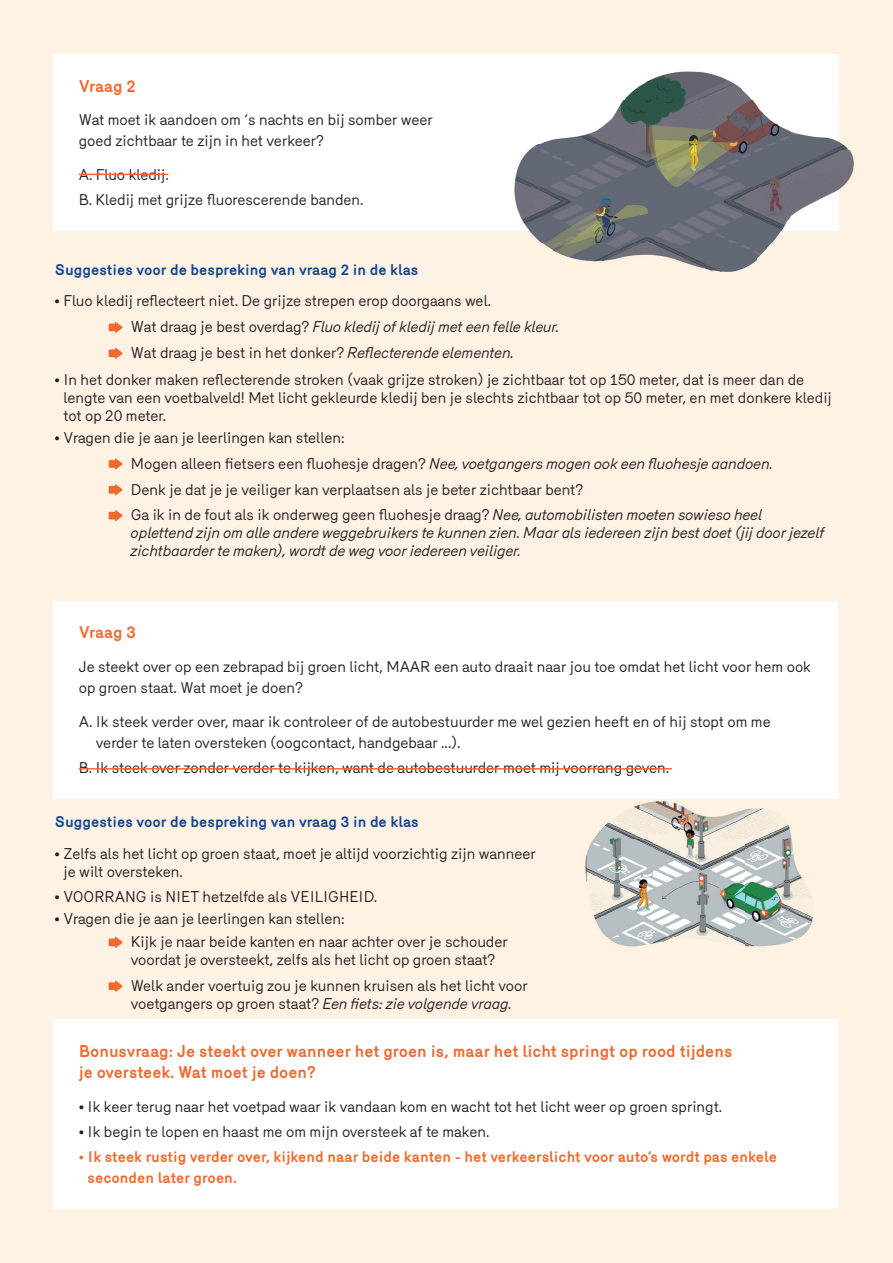
<style>
.page{position:relative;width:893px;height:1263px;background:#fdf2e3}
.page>*{position:absolute;margin:0;border:0;box-sizing:border-box;transform-origin:0 0}
.t1{font:700 16.5px/21px "Mercury";color:#ee6a2e}
.t2{font:15px/25.8px "Mercury";color:#231f20}
.t3{font:italic 15px/18px "Mercury";color:#231f20}
.t4{font:700 15px/21px "Mercury";color:#ee6a2e}
.t5{font:700 15px "Mercury";color:#144396}
.s1{font-style:italic}
.s2{font-style:normal}
</style>
<div class="page">
<div style="left:53px;top:54px;width:785px;height:177px;background:#fff"></div>
<div style="left:53px;top:601px;width:785px;height:198px;background:#fff"></div>
<div style="left:53px;top:1020px;width:785px;height:189px;background:#fff"></div>
<img style="left:838px;top:58px;width:16px;height:139px">
<img style="left:529px;top:231px;width:252px;height:12px">
<img style="left:838px;top:197px;width:1px;height:34px">
<img style="left:543px;top:243px;width:228px;height:30px">
<img style="left:514px;top:71px;width:324px;height:160px">
<img style="left:585px;top:801px;width:228px;height:146px">
<hr style="left:79px;top:174px;width:89px;height:1px;background:#ee6a2e">
<hr style="left:79px;top:768px;width:593px;height:1px;background:#ee6a2e">
<svg style="left:109px;top:322px;width:14px;height:11px"></svg>
<svg style="left:109px;top:347px;width:14px;height:12px"></svg>
<svg style="left:109px;top:458px;width:14px;height:12px"></svg>
<svg style="left:109px;top:484px;width:14px;height:12px"></svg>
<svg style="left:109px;top:510px;width:14px;height:11px"></svg>
<svg style="left:109px;top:936px;width:14px;height:12px"></svg>
<svg style="left:109px;top:980px;width:14px;height:12px"></svg>
<p class="t1" style="left:79px;top:75px;width:59px">Vraag 2</p>
<p class="t2" style="left:79px;top:109px;width:356px;line-height:21px">Wat moet ik aandoen om ‘s nachts en bij somber weer goed zichtbaar te zijn in het verkeer?</p>
<p class="t2" style="left:79px;top:162px;width:286px;line-height:25.2px">A. Fluo kledij.<br>B. Kledij met grijze fluorescerende banden.</p>
<p class="t5" style="left:55px;top:261px;width:365px">Suggesties voor de bespreking van vraag 2 in de klas</p>
<p class="t2" style="left:131px;top:288px;width:430px;text-indent:-76px">• Fluo kledij reflecteert niet. De grijze strepen erop doorgaans wel.<br>Wat draag je best overdag? <span class="s1">Fluo kledij of kledij met een felle kleur.<br></span>Wat draag je best in het donker? <span class="s1">Reflecterende elementen.</span></p>
<p class="t2" style="left:64px;top:370px;width:770px;line-height:18px;text-indent:-9px">• In het donker maken reflecterende stroken (vaak grijze stroken) je zichtbaar tot op 150 meter, dat is meer dan de lengte van een voetbalveld! Met licht gekleurde kledij ben je slechts zichtbaar tot op 50 meter, en met donkere kledij tot op 20 meter.</p>
<p class="t2" style="left:131px;top:424px;width:644px;text-indent:-76px">• Vragen die je aan je leerlingen kan stellen:<br>Mogen alleen fietsers een fluohesje dragen? <span class="s1">Nee, voetgangers mogen ook een fluohesje aandoen.<br></span>Denk je dat je je veiliger kan verplaatsen als je beter zichtbaar bent?<br>Ga ik in de fout als ik onderweg geen fluohesje draag? <span class="s1">Nee, automobilisten moeten sowieso heel</span></p>
<p class="t3" style="left:131px;top:524px;width:695px">oplettend zijn om alle andere weggebruikers te kunnen zien. Maar als iedereen zijn best doet (jij door jezelf zichtbaarder te maken), wordt de weg voor iedereen veiliger.</p>
<p class="t1" style="left:79px;top:622px;width:59px">Vraag 3</p>
<p class="t2" style="left:79px;top:656px;width:734px;line-height:21px">Je steekt over op een zebrapad bij groen licht, MAAR een auto draait naar jou toe omdat het licht voor hem ook op groen staat. Wat moet je doen?</p>
<p class="t2" style="left:96px;top:711px;width:676px;line-height:21px;text-indent:-17px">A. Ik steek verder over, maar ik controleer of de autobestuurder me wel gezien heeft en of hij stopt om me verder te laten oversteken (oogcontact, handgebaar ...).</p>
<p class="t2" style="left:79px;top:755px;width:592px">B. Ik steek over zonder verder te kijken, want de autobestuurder moet mij voorrang geven.</p>
<p class="t5" style="left:55px;top:813px;width:365px">Suggesties voor de bespreking van vraag 3 in de klas</p>
<p class="t2" style="left:64px;top:844px;width:474px;line-height:18px;text-indent:-9px">• Zelfs als het licht op groen staat, moet je altijd voorzichtig zijn wanneer je wilt oversteken.</p>
<p class="t2" style="left:55px;top:884px;width:324px">• VOORRANG is NIET hetzelfde als VEILIGHEID.</p>
<p class="t2" style="left:131px;top:907px;width:378px;line-height:22.8px;text-indent:-76px">• Vragen die je aan je leerlingen kan stellen:<br>Kijk je naar beide kanten en naar achter over je schouder</p>
<p class="t2" style="left:131px;top:947px;width:398px">voordat je oversteekt, zelfs als het licht op groen staat?<br>Welk ander voertuig zou je kunnen kruisen als het licht voor</p>
<p class="t3" style="left:131px;top:994px;width:383px"><span class="s2">voetgangers op groen staat?</span> Een fiets: zie volgende vraag.</p>
<p class="t1" style="left:79px;top:1041px;width:655px">Bonusvraag: Je steekt over wanneer het groen is, maar het licht springt op rood tijdens je oversteek. Wat moet je doen?</p>
<p class="t2" style="left:79px;top:1093px;width:645px">• Ik keer terug naar het voetpad waar ik vandaan kom en wacht tot het licht weer op groen springt.</p>
<p class="t2" style="left:79px;top:1119px;width:412px">• Ik begin te lopen en haast me om mijn oversteek af te maken.</p>
<p class="t4" style="left:88px;top:1146px;width:691px;text-indent:-9px">• Ik steek rustig verder over, kijkend naar beide kanten - het verkeerslicht voor auto’s wordt pas enkele seconden later groen.</p>
</div>
